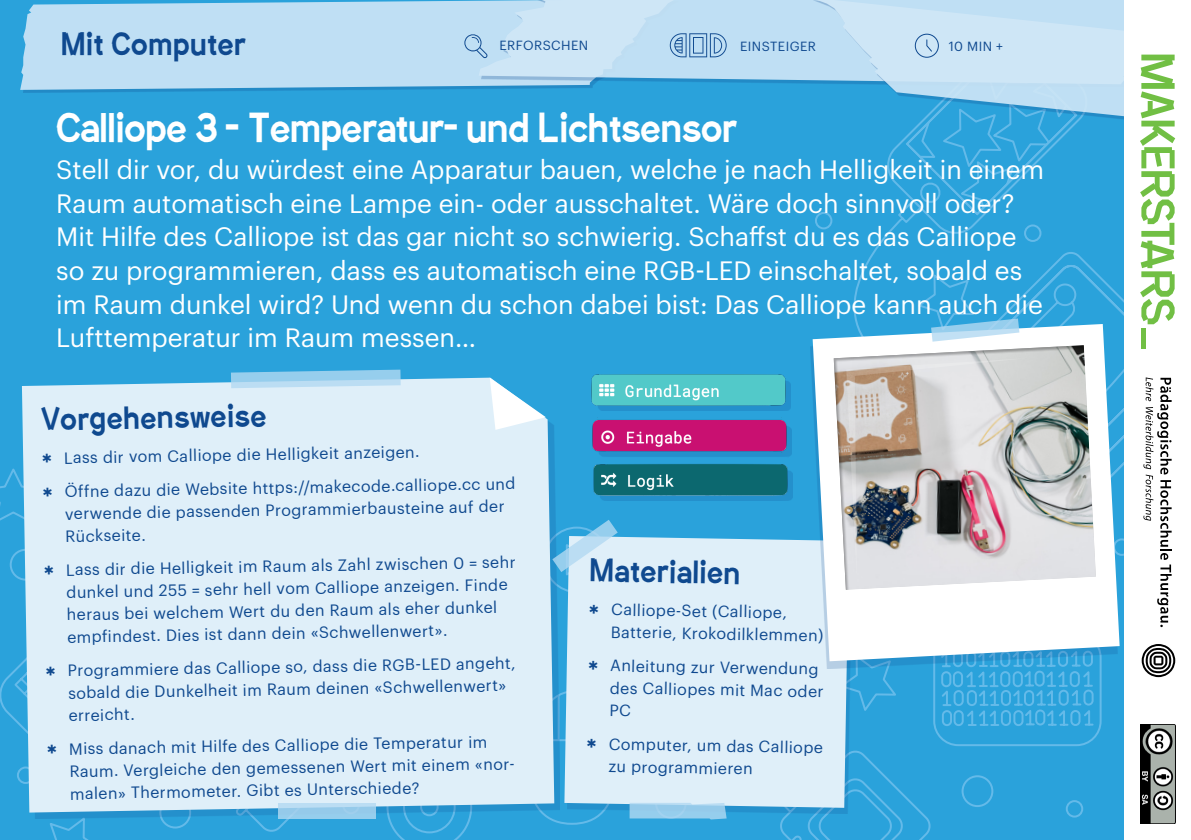
<style>
.page{position:relative;width:1191px;height:840px;background:#fff}
.page>*{position:absolute;margin:0;border:0;box-sizing:border-box;transform-origin:0 0}
.Graphik{font:900 36px "Gap Sans";letter-spacing:-.005em;color:#fff}
.Graphik-2{font:900 28px "Gap Sans";letter-spacing:.025em;color:#0f498f}
.Graphik-3{font:26px/33.6px "Graphik";color:#fff}
.t1{font:16px/22.4px "Graphik";color:#0f498f}
.t2{font:13px "Graphik";letter-spacing:.03em;color:#0f498f}
.s1{font-family:"Gap Sans";font-size:30px}
</style>
<div class="page">
<div style="left:0;top:0;width:1191px;height:839px;background:#2aa2db"></div>
<svg style="left:0;top:568px;width:22px;height:215px"></svg>
<svg style="left:252px;top:817px;width:185px;height:17px"></svg>
<svg style="left:710px;top:750px;width:221px;height:89px"></svg>
<svg style="left:41px;top:817px;width:63px;height:22px"></svg>
<svg style="left:0;top:468px;width:22px;height:53px"></svg>
<div style="left:961px;top:774px;width:32px;height:32px;border:2px solid #64bae9;border-radius:50%"></div>
<div style="left:159px;top:796px;width:32px;height:32px;border:2px solid #64bae9;border-radius:50%"></div>
<div style="left:10px;top:548px;width:32px;height:32px;border:2px solid #64bae9;border-radius:50%"></div>
<div style="left:17px;top:766px;width:17px;height:17px;border:2px solid #64bae9;border-radius:50%"></div>
<div style="left:1065px;top:799px;width:18px;height:18px;border:2px solid #64bae9;border-radius:50%"></div>
<div style="left:23px;top:2px;width:655px;height:91px;background:#0f498f;opacity:.3"></div>
<svg style="left:20px;top:0;width:655px;height:90px;background:#b1d8f1"></svg>
<svg style="left:478px;top:0;width:333px;height:84px;background:#bcddf2"></svg>
<div style="left:22px;top:377px;width:532px;height:435px;background:#dfeff9"></div>
<div style="left:564px;top:536px;width:285px;height:271px;background:#dfeff9"></div>
<svg style="left:629px;top:802px;width:97px;height:17px;background:#9bceec"></svg>
<svg style="left:231px;top:369px;width:170px;height:19px;background:#9acfed"></svg>
<svg style="left:490px;top:377px;width:56px;height:52px"></svg>
<svg style="left:542px;top:519px;width:76px;height:74px"></svg>
<svg style="left:278px;top:802px;width:97px;height:16px;background:#a4d2ee"></svg>
<div style="left:597px;top:380px;width:193px;height:31px;background:#2490cc"></div>
<img style="left:591px;top:374px;width:195px;height:33px">
<svg style="left:464px;top:33px;width:24px;height:25px"></svg>
<svg style="left:670px;top:33px;width:56px;height:24px"></svg>
<div style="left:599px;top:423px;width:193px;height:34px;background:#2490cc"></div>
<img style="left:592px;top:417px;width:195px;height:35px">
<div style="left:600px;top:469px;width:193px;height:32px;background:#0f498f;opacity:.2"></div>
<img style="left:593px;top:464px;width:195px;height:31px">
<div style="left:1124px;top:0;width:67px;height:839px;background:#fff"></div>
<svg style="left:811px;top:0;width:364px;height:746px"></svg>
<img style="left:1141px;top:724px;width:34px;height:98px">
<p class="Graphik-2" style="left:61px;top:21px;width:186px">Mit Computer</p>
<p class="t2" style="left:499px;top:36px;width:90px">ERFORSCHEN</p>
<p class="t2" style="left:740px;top:36px;width:77px">EINSTEIGER</p>
<p class="t2" style="left:948px;top:36px;width:56px">10 MIN +</p>
<p class="Graphik" style="left:56px;top:98px;width:682px">Calliope 3 - Temperatur- und Lichtsensor</p>
<p class="Graphik-3" style="left:56px;top:151px;width:989px">Stell dir vor, du würdest eine Apparatur bauen, welche je nach Helligkeit in einem<br>Raum automatisch eine Lampe ein- oder ausschaltet. Wäre doch sinnvoll oder?</p>
<p class="Graphik-3" style="left:56px;top:218px;width:988px">Mit Hilfe des Calliope ist das gar nicht so schwierig. Schaffst du es das Calliope so zu programmieren, dass es automatisch eine RGB-LED einschaltet, sobald es im Raum dunkel wird? Und wenn du schon dabei bist: Das Calliope kann auch die Lufttemperatur im Raum messen…</p>
<p class="Graphik-2" style="left:41px;top:396px;width:227px;rotate:-1deg">Vorgehensweise</p>
<p class="t1" style="left:42px;top:445px;width:379px;rotate:-1deg"><span class="s1">*</span> Lass dir vom Calliope die Helligkeit anzeigen.</p>
<p class="t1" style="left:64px;top:478px;width:452px;text-indent:-22px;rotate:-1deg"><span class="s1">*</span> Öffne dazu die Website https://makecode.calliope.cc und verwende die passenden Programmierbausteine auf der<br>Rückseite.</p>
<p class="t1" style="left:66px;top:557px;width:451px;text-indent:-22px;rotate:-1deg"><span class="s1">*</span> Lass dir die Helligkeit im Raum als Zahl zwischen 0 = sehr dunkel und 255 = sehr hell vom Calliope anzeigen. Finde heraus bei welchem Wert du den Raum als eher dunkel empfindest. Dies ist dann dein «Schwellenwert».</p>
<p class="t1" style="left:68px;top:657px;width:449px;text-indent:-22px;rotate:-1deg"><span class="s1">*</span> Programmiere das Calliope so, dass die RGB-LED angeht, sobald die Dunkelheit im Raum deinen «Schwellenwert» erreicht.</p>
<p class="t1" style="left:69px;top:736px;width:449px;text-indent:-22px;rotate:-1deg"><span class="s1">*</span> Miss danach mit Hilfe des Calliope die Temperatur im<br>Raum. Vergleiche den gemessenen Wert mit einem «nor&shy;malen» Thermometer. Gibt es Unterschiede?</p>
<p class="Graphik-2" style="left:590px;top:546px;width:152px;rotate:1deg">Materialien</p>
<p class="t1" style="left:611px;top:596px;width:214px;text-indent:-22px;rotate:1deg"><span class="s1">*</span> Calliope-Set (Calliope,<br>Batterie, Krokodilklemmen)</p>
<p class="t1" style="left:610px;top:652px;width:215px;text-indent:-22px;rotate:1deg"><span class="s1">*</span> Anleitung zur Verwendung des Calliopes mit Mac oder<br>PC</p>
<p class="t1" style="left:609px;top:730px;width:216px;text-indent:-22px;rotate:1deg"><span class="s1">*</span> Computer, um das Calliope zu programmieren</p>
</div>
